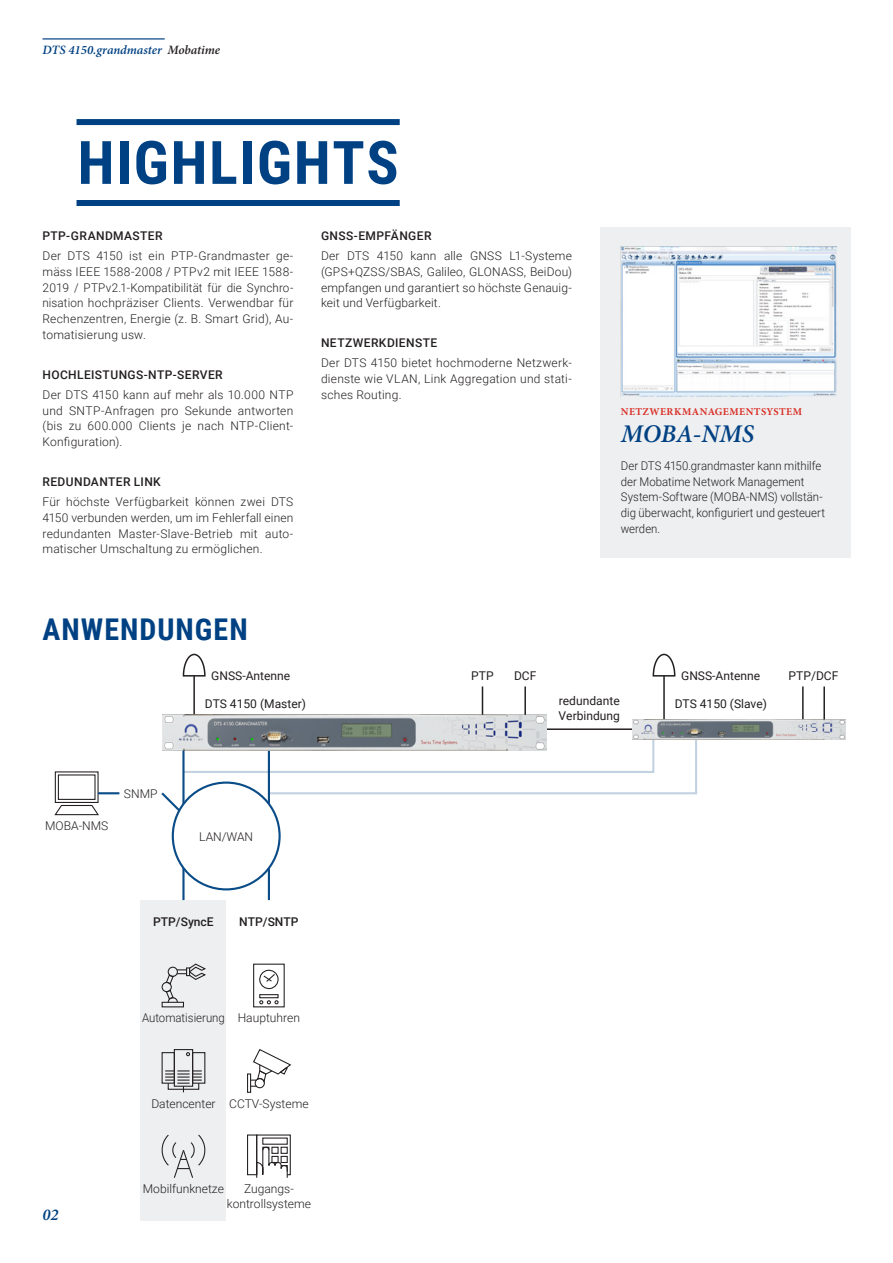
<style>
.page{position:relative;width:893px;height:1263px;background:#fff}
.page>*{position:absolute;margin:0;border:0;box-sizing:border-box;transform-origin:0 0}
.t1{font:700 60px "Roboto Condensed";letter-spacing:.025em;color:#004183}
.t2{font:700 30px "Roboto Condensed";letter-spacing:.035em;color:#004183}
.t3{font:italic 600 25.5px "Minion Pro";letter-spacing:-.005em;color:#004183}
.t4{font:italic 600 16.5px "Minion Pro";color:#004183}
.t5{font:italic 600 12.75px "Minion Pro";letter-spacing:-.005em;color:#004183}
.t6{font:300 12px/15.8px "Roboto";letter-spacing:.01em;color:#231f20;text-align:justify}
.t7{font:300 12px/15.8px "Roboto";letter-spacing:.01em;color:#231f20;scale:.95 1}
.t8{font:500 12px "Roboto";letter-spacing:.03em;color:#231f20}
.t9{font:12px/14.4px "Roboto";color:#231f20}
.t10{font:500 12px "Roboto";color:#231f20}
.t11{font:700 10.5px "Minion Pro";letter-spacing:.04em;color:#da3028}
.s1{color:#231f20}
</style>
<div class="page">
<hr style="left:43px;top:38px;width:122px;height:2px;background:#004183">
<div style="left:77px;top:119px;width:323px;height:6px;background:#004183"></div>
<div style="left:77px;top:200px;width:323px;height:6px;background:#004183"></div>
<hr style="left:802px;top:686px;width:2px;height:43px;background:#231f20">
<hr style="left:823px;top:686px;width:2px;height:43px;background:#231f20">
<hr style="left:482px;top:686px;width:1px;height:54px;background:#231f20">
<hr style="left:524px;top:686px;width:2px;height:54px;background:#231f20">
<div style="left:141px;top:900px;width:85px;height:320px;background:#edeff0"></div>
<hr style="left:525px;top:728px;width:128px;height:2px;background:#231f20">
<svg style="left:182px;top:653px;width:24px;height:24px"></svg>
<hr style="left:193px;top:676px;width:2px;height:64px;background:#231f20">
<svg style="left:652px;top:653px;width:24px;height:24px"></svg>
<hr style="left:663px;top:676px;width:2px;height:53px;background:#231f20">
<hr style="left:182px;top:868px;width:3px;height:32px;background:#0a4c87">
<hr style="left:268px;top:868px;width:2px;height:32px;background:#0a4c87">
<svg style="left:161px;top:739px;width:536px;height:74px"></svg>
<svg style="left:54px;top:805px;width:45px;height:11px"></svg>
<div style="left:55px;top:771px;width:44px;height:32px;border:1px solid #231f20"></div>
<div style="left:58px;top:774px;width:38px;height:26px;border:1px solid #231f20"></div>
<div style="left:247px;top:1073px;width:4px;height:20px;border:1px solid #231f20"></div>
<div style="left:255px;top:1078px;width:10px;height:10px;border:1px solid #231f20;border-radius:50%"></div>
<svg style="left:251px;top:1049px;width:41px;height:38px"></svg>
<div style="left:253px;top:964px;width:32px;height:43px;border:1px solid #231f20"></div>
<div style="left:259px;top:994px;width:20px;height:4px;border:1px solid #231f20"></div>
<svg style="left:259px;top:1000px;width:20px;height:4px"></svg>
<svg style="left:259px;top:969px;width:20px;height:21px"></svg>
<div style="left:247px;top:1134px;width:10px;height:41px;border:1px solid #231f20"></div>
<svg style="left:256px;top:1134px;width:35px;height:44px"></svg>
<svg style="left:186px;top:963px;width:20px;height:17px"></svg>
<div style="left:176px;top:969px;width:11px;height:5px;border:1px solid #231f20"></div>
<svg style="left:161px;top:966px;width:17px;height:37px"></svg>
<div style="left:162px;top:1002px;width:22px;height:5px;border:1px solid #231f20"></div>
<div style="left:174px;top:1049px;width:19px;height:38px;border:1px solid #231f20"></div>
<div style="left:162px;top:1052px;width:13px;height:32px;border:1px solid #231f20"></div>
<div style="left:192px;top:1052px;width:13px;height:32px;border:1px solid #231f20"></div>
<svg style="left:165px;top:1070px;width:37px;height:22px"></svg>
<svg style="left:186px;top:1052px;width:4px;height:4px"></svg>
<svg style="left:161px;top:1134px;width:45px;height:44px"></svg>
<hr style="left:98px;top:792px;width:21px;height:2px;background:#0a4c87">
<img style="left:162px;top:715px;width:385px;height:35px">
<img style="left:632px;top:719px;width:214px;height:20px">
<div style="left:600px;top:227px;width:250px;height:331px;background:#edeff0"></div>
<img style="left:621px;top:246px;width:215px;height:151px">
<p class="t5" style="left:43px;top:41px;width:179px">DTS 4150.grandmaster <span class="s1">Mobatime</span></p>
<p class="t1" style="left:78px;top:120px;width:323px">HIGHLIGHTS</p>
<p class="t8" style="left:43px;top:227px;width:121px">PTP-GRANDMASTER</p>
<p class="t6" style="left:43px;top:247px;width:252px">Der DTS 4150 ist ein PTP-Grandmaster ge&shy;mäss IEEE 1588-2008 / PTPv2 mit IEEE 1588- 2019 / PTPv2.1-Kompatibilität für die Synchro&shy;nisation hochpräziser Clients. Verwendbar für Rechenzentren, Energie (z. B. Smart Grid), Au&shy;tomatisierung usw.</p>
<p class="t8" style="left:43px;top:366px;width:182px">HOCHLEISTUNGS-NTP-SERVER</p>
<p class="t6" style="left:43px;top:386px;width:252px">Der DTS 4150 kann auf mehr als 10.000 NTP und SNTP-Anfragen pro Sekunde antworten (bis zu 600.000 Clients je nach NTP-Client-Konfiguration).</p>
<p class="t8" style="left:43px;top:473px;width:120px">REDUNDANTER LINK</p>
<p class="t6" style="left:43px;top:493px;width:252px">Für höchste Verfügbarkeit können zwei DTS 4150 verbunden werden, um im Fehlerfall einen redundanten Master-Slave-Betrieb mit auto&shy;matischer Umschaltung zu ermöglichen.</p>
<p class="t2" style="left:43px;top:608px;width:207px">ANWENDUNGEN</p>
<p class="t8" style="left:321px;top:227px;width:112px">GNSS-EMPFÄNGER</p>
<p class="t6" style="left:321px;top:247px;width:252px">Der DTS 4150 kann alle GNSS L1-Systeme (GPS+QZSS/SBAS, Galileo, GLONASS, BeiDou) empfangen und garantiert so höchste Genauig&shy;keit und Verfügbarkeit.</p>
<p class="t8" style="left:321px;top:335px;width:118px">NETZWERKDIENSTE</p>
<p class="t6" style="left:321px;top:355px;width:252px">Der DTS 4150 bietet hochmoderne Netzwerk&shy;dienste wie VLAN, Link Aggregation und stati&shy;sches Routing.</p>
<p class="t11" style="left:621px;top:404px;width:183px">NETZWERKMANAGEMENTSYSTEM</p>
<p class="t3" style="left:621px;top:416px;width:135px">MOBA-NMS</p>
<p class="t7" style="left:621px;top:457px;width:217px">Der DTS 4150.grandmaster kann mithilfe der Mobatime Network Management System-Software (MOBA-NMS) vollstän&shy;dig überwacht, konfiguriert und gesteuert werden.</p>
<p class="t6" style="left:45px;top:817px;width:65px">MOBA-NMS</p>
<p class="t6" style="left:124px;top:785px;width:35px">SNMP</p>
<p class="t9" style="left:211px;top:668px;width:80px">GNSS-Antenne</p>
<p class="t9" style="left:681px;top:668px;width:80px">GNSS-Antenne</p>
<p class="t9" style="left:559px;top:693px;width:63px">redundante<br>Verbindung</p>
<p class="t9" style="left:471px;top:668px;width:24px">PTP</p>
<p class="t9" style="left:514px;top:668px;width:24px">DCF</p>
<p class="t9" style="left:205px;top:696px;width:103px">DTS 4150 (Master)</p>
<p class="t9" style="left:675px;top:696px;width:94px">DTS 4150 (Slave)</p>
<p class="t9" style="left:789px;top:668px;width:51px">PTP/DCF</p>
<p class="t6" style="left:199px;top:828px;width:55px">LAN/WAN</p>
<p class="t10" style="left:153px;top:913px;width:62px">PTP/SyncE</p>
<p class="t8" style="left:239px;top:913px;width:61px">NTP/SNTP</p>
<p class="t4" style="left:43px;top:1203px;width:17px">02</p>
<p class="t7" style="left:142px;top:1010px;width:89px">Automatisierung</p>
<p class="t6" style="left:238px;top:1010px;width:64px">Hauptuhren</p>
<p class="t6" style="left:151px;top:1095px;width:66px">Datencenter</p>
<p class="t6" style="left:229px;top:1095px;width:81px">CCTV-Systeme</p>
<p class="t6" style="left:143px;top:1180px;width:83px">Mobilfunknetze</p>
<p class="t6" style="left:227px;top:1181px;width:86px;line-height:14.4px;text-align:center">Zugangs&shy;kontrollsysteme</p>
</div>
